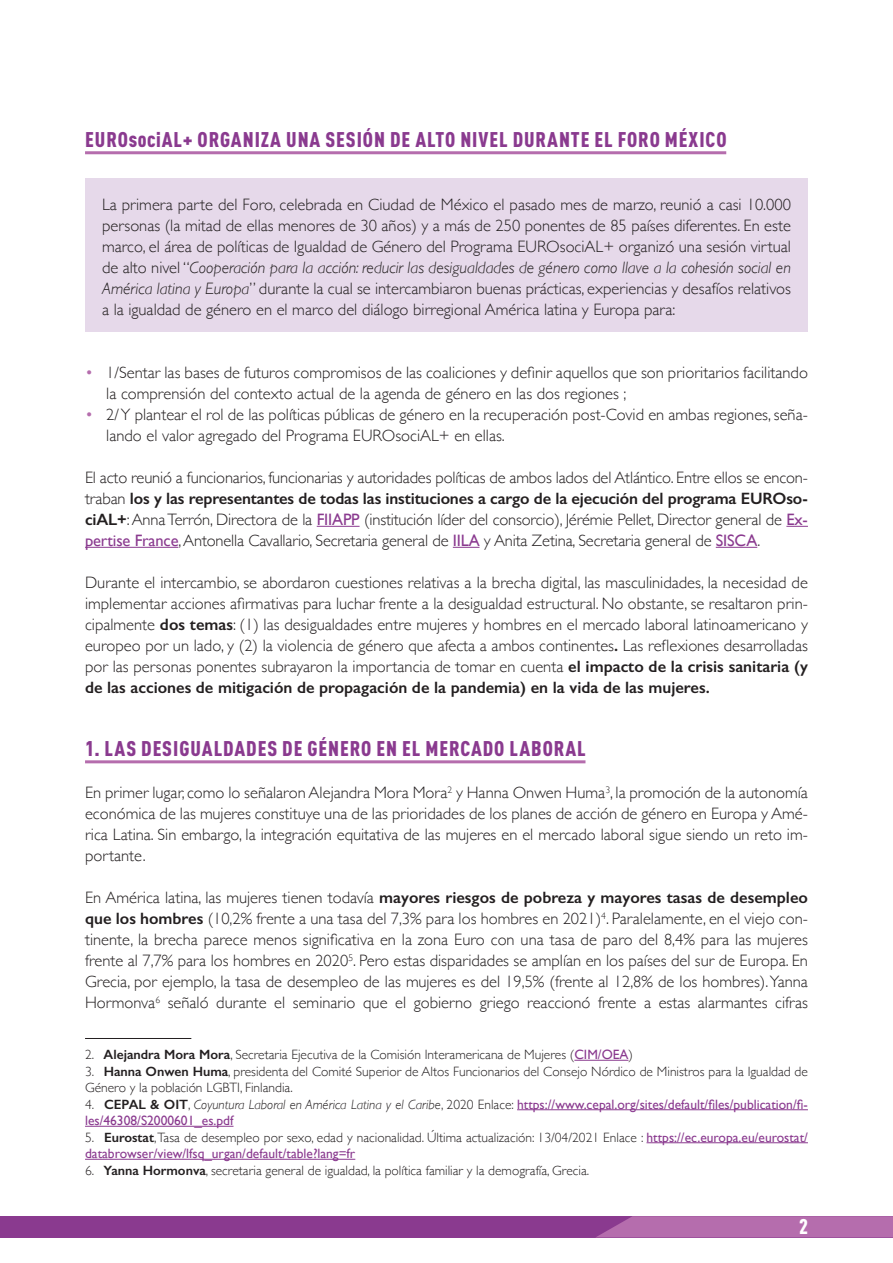
<style>
.page{position:relative;width:893px;height:1263px;background:#fff}
.page>*{position:absolute;margin:0;border:0;box-sizing:border-box;transform-origin:0 0}
.t1{font:900 condensed 21px "DIN Pro";letter-spacing:.045em;color:#8a3a8f}
.t2{font:900 condensed 21px "DIN Pro";color:#fff}
.t3{font:300 16.5px/21px "Gill Sans";color:#231f20;text-align:justify}
.t4{font:300 13.5px/16.5px "Gill Sans";color:#231f20}
.t5{font:13.5px/16.5px "Gill Sans";color:#8a3a8f}
.s1{font-style:italic}
.s2{color:#b56dad}
.s3{font-weight:600}
.s4{font-weight:400;color:#8a3a8f}
.s5{font-weight:300;color:#231f20}
.s6{font-weight:600;color:#231f20}
.s7{font-weight:300;font-style:italic;color:#231f20}
</style>
<div class="page">
<div style="left:0;top:1216px;width:893px;height:21px;background:#8a3a8f"></div>
<svg style="left:597px;top:1216px;width:296px;height:21px;background:#b269aa"></svg>
<div style="left:85px;top:179px;width:723px;height:153px;background:#e6d9ea"></div>
<hr style="left:85px;top:151px;width:641px;height:3px;background:#b56dad">
<hr style="left:317px;top:526px;width:43px;height:1px;background:#8a3a8f">
<svg style="left:786px;top:526px;width:22px;height:1px"></svg>
<hr style="left:85px;top:547px;width:93px;height:1px;background:#8a3a8f">
<svg style="left:453px;top:547px;width:26px;height:1px"></svg>
<hr style="left:716px;top:547px;width:41px;height:1px;background:#8a3a8f">
<hr style="left:85px;top:760px;width:500px;height:3px;background:#b56dad">
<hr style="left:85px;top:1038px;width:106px;height:1px;background:#231f20">
<hr style="left:574px;top:1060px;width:54px;height:1px;background:#8a3a8f">
<hr style="left:517px;top:1109px;width:291px;height:1px;background:#8a3a8f">
<hr style="left:85px;top:1126px;width:149px;height:1px;background:#8a3a8f">
<hr style="left:646px;top:1142px;width:162px;height:1px;background:#8a3a8f">
<hr style="left:85px;top:1159px;width:270px;height:1px;background:#8a3a8f">
<p class="t1" style="left:85px;top:123px;width:643px">EUROsociAL+ ORGANIZA UNA SESIÓN DE ALTO NIVEL DURANTE EL FORO MÉXICO</p>
<p class="t3" style="left:102px;top:193px;width:690px">La primera parte del Foro, celebrada en Ciudad de México el pasado mes de marzo, reunió a casi 10.000 personas (la mitad de ellas menores de 30 años) y a más de 250 ponentes de 85 países diferentes. En este marco, el área de políticas de Igualdad de Género del Programa EUROsociAL+ organizó una sesión virtual de alto nivel “<span class="s1">Cooperación para la acción: reducir las desigualdades de género como llave a la cohesión social en América latina y Europa</span>” durante la cual se intercambiaron buenas prácticas, experiencias y desafíos relativos a la igualdad de género en el marco del diálogo birregional América latina y Europa para:</p>
<p class="t3" style="left:106px;top:361px;width:703px;text-indent:-21px"><span class="s2">•</span> 1/Sentar las bases de futuros compromisos de las coaliciones y definir aquellos que son prioritarios facilitando la comprensión del contexto actual de la agenda de género en las dos regiones ;</p>
<p class="t3" style="left:106px;top:403px;width:703px;text-indent:-21px"><span class="s2">•</span> 2/ Y plantear el rol de las políticas públicas de género en la recuperación post-Covid en ambas regiones, seña&shy;lando el valor agregado del Programa EUROsociAL+ en ellas.</p>
<p class="t3" style="left:85px;top:466px;width:724px">El acto reunió a funcionarios, funcionarias y autoridades políticas de ambos lados del Atlántico. Entre ellos se encon&shy;traban <span class="s3">los y las representantes de todas las instituciones a cargo de la ejecución del programa EUROso&shy;ciAL+</span>: Anna Terrón, Directora de la <span class="s4">FIIAPP</span> (institución líder del consorcio), Jérémie Pellet, Director general de <span class="s4">Ex&shy;pertise France</span>, Antonella Cavallario, Secretaria general de <span class="s4">IILA</span> y Anita Zetina, Secretaria general de <span class="s4">SISCA</span>.</p>
<p class="t3" style="left:85px;top:571px;width:724px">Durante el intercambio, se abordaron cuestiones relativas a la brecha digital, las masculinidades, la necesidad de implementar acciones afirmativas para luchar frente a la desigualdad estructural. No obstante, se resaltaron prin&shy;cipalmente <span class="s3">dos temas</span>: (1) las desigualdades entre mujeres y hombres en el mercado laboral latinoamericano y europeo por un lado, y (2) la violencia de género que afecta a ambos continentes<span class="s3">.</span> Las reflexiones desarrolladas por las personas ponentes subrayaron la importancia de tomar en cuenta <span class="s3">el impacto de la crisis sanitaria (y de las acciones de mitigación de propagación de la pandemia) en la vida de las mujeres.</span></p>
<p class="t1" style="left:85px;top:732px;width:502px">1. LAS DESIGUALDADES DE GÉNERO EN EL MERCADO LABORAL</p>
<p class="t3" style="left:85px;top:781px;width:724px">En primer lugar, como lo señalaron Alejandra Mora Mora<sup>2</sup> y Hanna Onwen Huma<sup>3</sup>, la promoción de la autonomía económica de las mujeres constituye una de las prioridades de los planes de acción de género en Europa y Amé&shy;rica Latina. Sin embargo, la integración equitativa de las mujeres en el mercado laboral sigue siendo un reto im&shy;portante.</p>
<p class="t3" style="left:85px;top:886px;width:724px">En América latina, las mujeres tienen todavía <span class="s3">mayores riesgos de pobreza y mayores tasas de desempleo que los hombres</span> (10,2% frente a una tasa del 7,3% para los hombres en 2021)<sup>4</sup>. Paralelamente, en el viejo con&shy;tinente, la brecha parece menos significativa en la zona Euro con una tasa de paro del 8,4% para las mujeres frente al 7,7% para los hombres en 2020<sup>5</sup>. Pero estas disparidades se amplían en los países del sur de Europa. En Grecia, por ejemplo, la tasa de desempleo de las mujeres es del 19,5% (frente al 12,8% de los hombres). Yanna Hormonva<sup>6</sup> señaló durante el seminario que el gobierno griego reaccionó frente a estas alarmantes cifras</p>
<p class="t4" style="left:85px;top:1046px;width:549px">2. <span class="s3">Alejandra Mora Mora</span>, Secretaria Ejecutiva de la Comisión Interamericana de Mujeres (<span class="s4">CIM/OEA</span>)</p>
<p class="t4" style="left:85px;top:1062px;width:724px">3. <span class="s3">Hanna Onwen Huma</span>, presidenta del Comité Superior de Altos Funcionarios del Consejo Nórdico de Ministros para la Igualdad de<br>Género y la población LGBTI, Finlandia.</p>
<p class="t5" style="left:85px;top:1096px;width:724px"><span class="s5">4.</span> <span class="s6">CEPAL &amp; OIT</span><span class="s5">,</span> <span class="s7">Coyuntura Laboral en América Latina y el Caribe</span><span class="s5">, 2020 Enlace:</span> https://www.cepal.org/sites/default/files/publication/fi&shy;les/46308/S2000601_es.pdf</p>
<p class="t4" style="left:85px;top:1128px;width:724px">5. <span class="s3">Eurostat</span>, Tasa de desempleo por sexo, edad y nacionalidad. Última actualización: 13/04/2021 Enlace : <span class="s4">https://ec.europa.eu/eurostat/ databrowser/view/lfsq_urgan/default/table?lang=fr</span></p>
<p class="t4" style="left:85px;top:1161px;width:506px">6. <span class="s3">Yanna Hormonva</span>, secretaria general de igualdad, la política familiar y la demografía, Grecia.</p>
<p class="t2" style="left:799px;top:1210px;width:10px">2</p>
</div>
